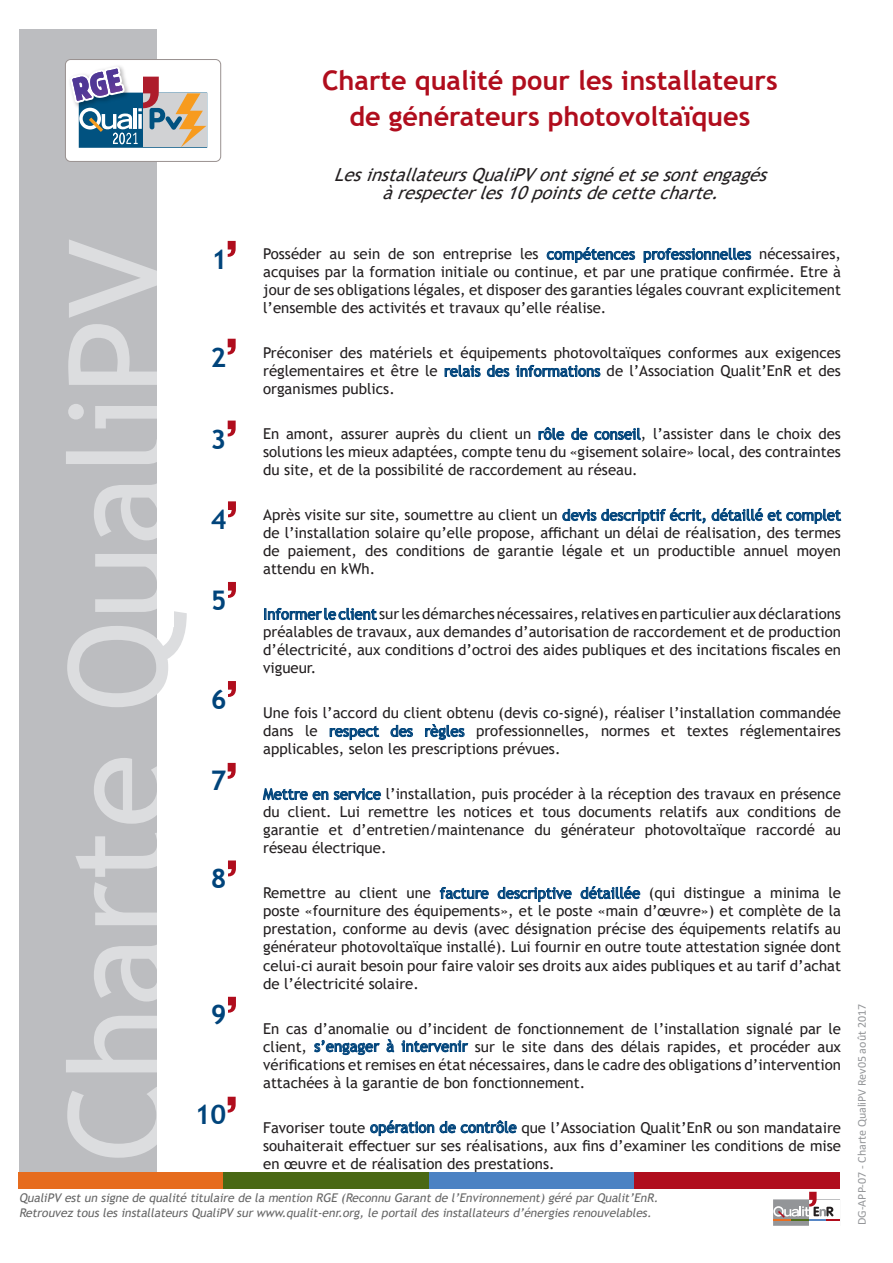
<style>
.page{position:relative;width:893px;height:1263px;background:#fff}
.page>*{position:absolute;margin:0;border:0;box-sizing:border-box;transform-origin:0 0}
.t1{font:136.5px "Trebuchet MS";color:#dcdddf}
.t2{font:700 27px "Trebuchet MS";color:#b00d1d}
.t3{font:700 27px "Trebuchet MS";color:#00447b}
.t4{font:italic 18px "Trebuchet MS";color:#231f20}
.t5{font:15px/18px "Trebuchet MS";color:#231f20;text-align:justify}
.t6{font:italic 12px "Trebuchet MS";color:#666}
.t7{font:12px "Calibri";color:#939598}
.s1{color:#00447b}
</style>
<div class="page">
<div style="left:19px;top:30px;width:138px;height:1152px;background:#bcbdc0"></div>
<div style="left:18px;top:1172px;width:206px;height:16px;background:#e66c1e"></div>
<div style="left:223px;top:1172px;width:206px;height:16px;background:#496814"></div>
<div style="left:429px;top:1172px;width:206px;height:16px;background:#4b82c3"></div>
<div style="left:634px;top:1172px;width:206px;height:16px;background:#b00d1d"></div>
<div style="left:773px;top:1199px;width:67px;height:27px;background:#939598"></div>
<div style="left:809px;top:1200px;width:31px;height:25px;background:#fff"></div>
<svg style="left:773px;top:1192px;width:67px;height:29px"></svg>
<svg style="left:228px;top:241px;width:8px;height:16px"></svg>
<svg style="left:228px;top:339px;width:8px;height:16px"></svg>
<svg style="left:228px;top:421px;width:8px;height:16px"></svg>
<svg style="left:228px;top:501px;width:8px;height:17px"></svg>
<svg style="left:228px;top:582px;width:8px;height:16px"></svg>
<svg style="left:228px;top:681px;width:8px;height:16px"></svg>
<svg style="left:228px;top:763px;width:8px;height:16px"></svg>
<svg style="left:228px;top:860px;width:8px;height:17px"></svg>
<svg style="left:228px;top:997px;width:8px;height:16px"></svg>
<svg style="left:228px;top:1097px;width:8px;height:16px"></svg>
<div style="left:65px;top:60px;width:156px;height:101px;background:#fff;border-radius:5px"></div>
<div style="left:65px;top:59px;width:156px;height:103px;border:1px solid #999190;border-radius:5px"></div>
<svg style="left:143px;top:93px;width:64px;height:55px"></svg>
<img style="left:65px;top:63px;width:2px;height:49px">
<svg style="left:70px;top:66px;width:136px;height:81px"></svg>
<p class="t1" style="left:32px;top:1163px;width:926px;rotate:-90deg">Charte QualiPV</p>
<p class="t3" style="left:212px;top:242px;width:17px">1</p>
<p class="t3" style="left:211px;top:340px;width:17px">2</p>
<p class="t3" style="left:211px;top:422px;width:17px">3</p>
<p class="t3" style="left:211px;top:503px;width:17px">4</p>
<p class="t3" style="left:211px;top:583px;width:17px">5</p>
<p class="t3" style="left:211px;top:682px;width:17px">6</p>
<p class="t3" style="left:211px;top:763px;width:17px">7</p>
<p class="t3" style="left:211px;top:862px;width:17px">8</p>
<p class="t3" style="left:211px;top:997px;width:17px">9</p>
<p class="t3" style="left:195px;top:1097px;width:33px">10</p>
<p class="t2" style="left:322px;top:64px;width:457px">Charte qualité pour les installateurs</p>
<p class="t2" style="left:349px;top:100px;width:402px">de générateurs photovoltaïques</p>
<p class="t4" style="left:334px;top:164px;width:442px">LesinstallateursQualiPVontsignéetsesontengagés</p>
<p class="t4" style="left:382px;top:182px;width:346px">àrespecterles10pointsdecettecharte.</p>
<p class="t5" style="left:263px;top:245px;width:579px">Posséder au sein de son entreprise les <span class="s1">compétences professionnelles</span> nécessaires, acquises par la formation initiale ou continue, et par une pratique confirmée. Etre à jour de ses obligations légales, et disposer des garanties légales couvrant explicitement l’ensemble des activités et travaux qu’elle réalise.</p>
<p class="t5" style="left:263px;top:344px;width:579px">Préconiser des matériels et équipements photovoltaïques conformes aux exigences réglementaires et être le <span class="s1">relais des informations</span> de l’Association Qualit’EnR et des organismes publics.</p>
<p class="t5" style="left:263px;top:425px;width:579px">En amont, assurer auprès du client un <span class="s1">rôle de conseil</span>, l’assister dans le choix des solutions les mieux adaptées, compte tenu du «gisement solaire» local, des contraintes du site, et de la possibilité de raccordement au réseau.</p>
<p class="t5" style="left:263px;top:506px;width:579px">Après visite sur site, soumettre au client un <span class="s1">devis descriptif écrit, détaillé et complet </span>de l’installation solaire qu’elle propose, affichant un délai de réalisation, des termes de paiement, des conditions de garantie légale et un productible annuel moyen attendu en kWh.</p>
<p class="t5" style="left:263px;top:605px;width:579px"><span class="s1">Informer le client</span> sur les démarches nécessaires, relatives en particulier aux déclarations préalables de travaux, aux demandes d’autorisation de raccordement et de production d’électricité, aux conditions d’octroi des aides publiques et des incitations fiscales en vigueur.</p>
<p class="t5" style="left:263px;top:704px;width:579px">Une fois l’accord du client obtenu (devis co-signé), réaliser l’installation commandée dans le <span class="s1">respect des règles</span> professionnelles, normes et textes réglementaires applicables, selon les prescriptions prévues.</p>
<p class="t5" style="left:263px;top:785px;width:579px"><span class="s1">Mettre en service</span> l’installation, puis procéder à la réception des travaux en présence du client. Lui remettre les notices et tous documents relatifs aux conditions de garantie et d’entretien/maintenance du générateur photovoltaïque raccordé au réseau électrique.</p>
<p class="t5" style="left:263px;top:884px;width:579px">Remettre au client une <span class="s1">facture descriptive détaillée</span> (qui distingue a minima le poste «fourniture des équipements», et le poste «main d’œuvre») et complète de la prestation, conforme au devis (avec désignation précise des équipements relatifs au générateur photovoltaïque installé). Lui fournir en outre toute attestation signée dont celui-ci aurait besoin pour faire valoir ses droits aux aides publiques et au tarif d’achat de l’électricité solaire.</p>
<p class="t5" style="left:263px;top:1019px;width:579px">En cas d’anomalie ou d’incident de fonctionnement de l’installation signalé par le client, <span class="s1">s’engager à intervenir</span> sur le site dans des délais rapides, et procéder aux vérifications et remises en état nécessaires, dans le cadre des obligations d’intervention attachées à la garantie de bon fonctionnement.</p>
<p class="t5" style="left:263px;top:1118px;width:579px">Favoriser toute <span class="s1">opération de contrôle</span> que l’Association Qualit’EnR ou son mandataire souhaiterait effectuer sur ses réalisations, aux fins d’examiner les conditions de mise en œuvre et de réalisation des prestations.</p>
<p class="t6" style="left:19px;top:1190px;width:643px">QualiPV est un signe de qualité titulaire de la mention RGE (Reconnu Garant de l’Environnement) géré par Qualit’EnR.</p>
<p class="t6" style="left:19px;top:1205px;width:637px">Retrouvez tous les installateurs QualiPV sur www.qualit-enr.org, le portail des installateurs d’énergies renouvelables.</p>
<p class="t7" style="left:853px;top:1225px;width:223px;rotate:-90deg">DG-APP-07 - Charte QualiPV Rev05 août 2017</p>
</div>
